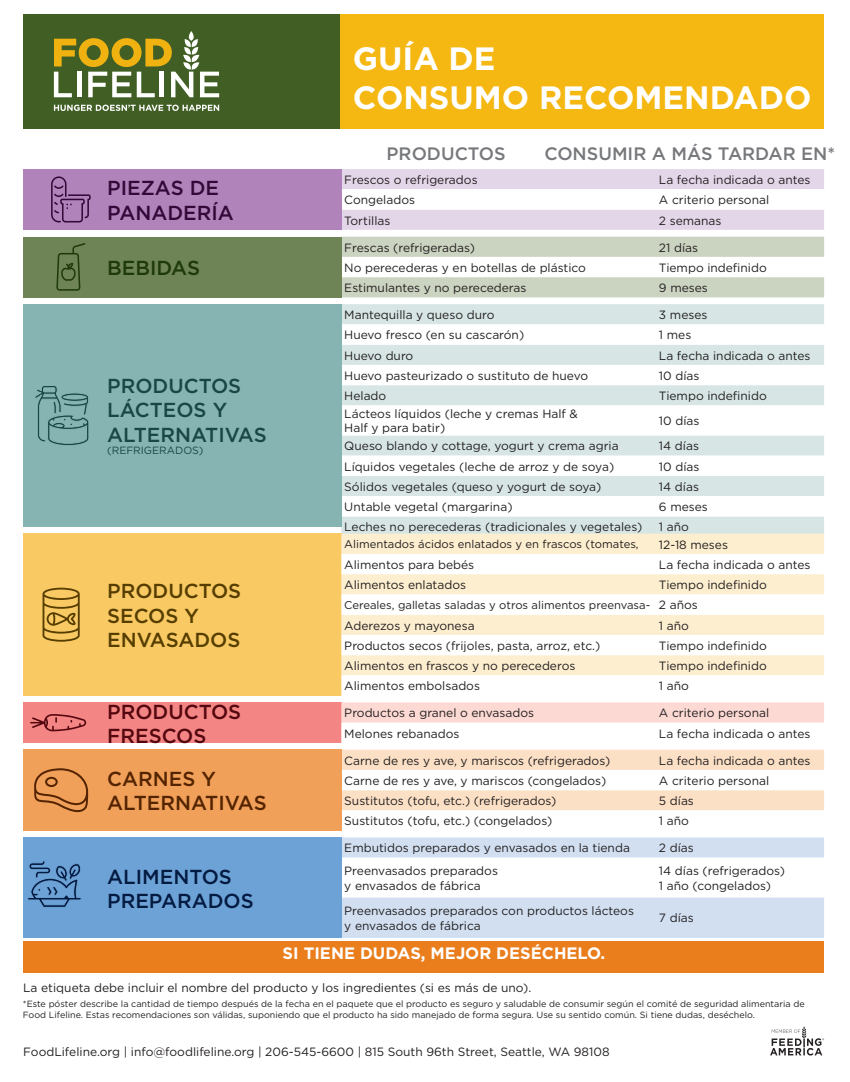
<style>
.page{position:relative;width:850px;height:1082px;background:#fff}
.page>*{position:absolute;margin:0;border:0;box-sizing:border-box;transform-origin:0 0}
.t1{font:700 32.25px "Gotham";color:#fff}
.t2{font:500 20.25px "Gotham";color:#1a4746}
.t3{font:500 20.25px/24.3px "Gotham";color:#563d00}
.t4{font:500 20.25px "Gotham";color:#542400}
.t5{font:500 20.25px "Gotham";color:#041b41}
.t6{font:500 20.25px "Gotham";color:#320937}
.t7{font:500 20.25px "Gotham";color:#54070e}
.t8{font:500 20.25px "Gotham";color:#1f3a0a}
.t9{font:500 18px "Gotham";color:#76787b}
.t10{font:700 16.5px "Gotham";color:#fff}
.t11{font:12px/14.4px "Gotham";color:#231f20}
.t12{font:11.25px "Gotham";color:#231f20}
.t13{font:10.5px "Gotham";color:#1a4746}
.t14{font:9px/10.8px "Gotham";color:#231f20}
.s1{font-style:italic}
</style>
<div class="page">
<div style="left:23px;top:941px;width:801px;height:32px;background:#ea7e1d"></div>
<svg style="left:770px;top:1026px;width:54px;height:29px"></svg>
<div style="left:341px;top:304px;width:483px;height:230px;background:#d7e6e5"></div>
<svg style="left:341px;top:324px;width:483px;height:192px"></svg>
<div style="left:23px;top:304px;width:318px;height:223px;background:#86b4b2"></div>
<svg style="left:35px;top:386px;width:54px;height:60px"></svg>
<svg style="left:341px;top:750px;width:483px;height:81px"></svg>
<div style="left:23px;top:750px;width:318px;height:81px;background:#f1a05a"></div>
<svg style="left:34px;top:768px;width:54px;height:44px"></svg>
<div style="left:341px;top:837px;width:483px;height:101px;background:#d1dff1"></div>
<svg style="left:341px;top:858px;width:483px;height:39px"></svg>
<div style="left:23px;top:837px;width:318px;height:101px;background:#6ca2d6"></div>
<svg style="left:28px;top:861px;width:53px;height:46px"></svg>
<svg style="left:341px;top:169px;width:483px;height:61px"></svg>
<div style="left:23px;top:169px;width:318px;height:61px;background:#b083bb"></div>
<svg style="left:51px;top:176px;width:40px;height:46px"></svg>
<svg style="left:341px;top:237px;width:483px;height:60px"></svg>
<div style="left:23px;top:237px;width:318px;height:60px;background:#6e8356"></div>
<svg style="left:56px;top:243px;width:29px;height:48px"></svg>
<div style="left:23px;top:534px;width:318px;height:162px;background:#f9ca63"></div>
<div style="left:341px;top:534px;width:483px;height:20px;background:#fceecf"></div>
<svg style="left:341px;top:554px;width:483px;height:142px"></svg>
<svg style="left:43px;top:588px;width:37px;height:54px"></svg>
<div style="left:23px;top:702px;width:318px;height:41px;background:#f38584"></div>
<svg style="left:341px;top:702px;width:483px;height:41px"></svg>
<svg style="left:30px;top:714px;width:56px;height:17px"></svg>
<div style="left:23px;top:14px;width:777px;height:115px;background:#415f25"></div>
<svg style="left:54px;top:31px;width:165px;height:66px"></svg>
<svg style="left:54px;top:105px;width:165px;height:6px"></svg>
<div style="left:340px;top:14px;width:484px;height:115px;background:#f5b711"></div>
<p class="t1" style="left:353px;top:38px;width:144px">GUÍA DE</p>
<p class="t1" style="left:353px;top:76px;width:460px">CONSUMO RECOMENDADO</p>
<p class="t6" style="left:107px;top:175px;width:113px">PIEZAS DE</p>
<p class="t6" style="left:107px;top:199px;width:128px">PANADERÍA</p>
<p class="t8" style="left:107px;top:255px;width:94px">BEBIDAS</p>
<p class="t2" style="left:107px;top:373px;width:135px">PRODUCTOS</p>
<p class="t2" style="left:107px;top:397px;width:121px">LÁCTEOS Y</p>
<p class="t2" style="left:107px;top:421px;width:161px">ALTERNATIVAS</p>
<p class="t13" style="left:107px;top:444px;width:98px">(REFRIGERADOS)</p>
<p class="t3" style="left:107px;top:579px;width:135px">PRODUCTOS</p>
<p class="t3" style="left:107px;top:603px;width:135px">SECOS Y<br>ENVASADOS</p>
<p class="t7" style="left:107px;top:698px;width:135px">PRODUCTOS</p>
<p class="t7" style="left:107px;top:722px;width:101px">FRESCOS</p>
<p class="t4" style="left:107px;top:766px;width:110px">CARNES Y</p>
<p class="t4" style="left:107px;top:790px;width:161px">ALTERNATIVAS</p>
<p class="t5" style="left:107px;top:863px;width:126px">ALIMENTOS</p>
<p class="t5" style="left:107px;top:887px;width:148px">PREPARADOS</p>
<p class="t9" style="left:387px;top:142px;width:121px">PRODUCTOS</p>
<p class="t9" style="left:544px;top:142px;width:292px">CONSUMIR A MÁS TARDAR EN*</p>
<p class="t11" style="left:344px;top:172px;width:135px">Frescos o refrigerados</p>
<p class="t11" style="left:659px;top:172px;width:153px">La fecha indicada o antes</p>
<p class="t11" style="left:344px;top:193px;width:72px">Congelados</p>
<p class="t11" style="left:659px;top:193px;width:112px">A criterio personal</p>
<p class="t11" style="left:344px;top:213px;width:48px">Tortillas</p>
<p class="t11" style="left:659px;top:213px;width:64px">2 semanas</p>
<p class="t11" style="left:344px;top:240px;width:132px">Frescas (refrigeradas)</p>
<p class="t11" style="left:659px;top:240px;width:41px">21 días</p>
<p class="t11" style="left:344px;top:260px;width:243px">No perecederas y en botellas de plástico</p>
<p class="t11" style="left:659px;top:260px;width:109px">Tiempo indefinido</p>
<p class="t11" style="left:344px;top:280px;width:184px">Estimulantes y no perecederas</p>
<p class="t11" style="left:659px;top:280px;width:50px">9 meses</p>
<p class="t11" style="left:344px;top:307px;width:152px">Mantequilla y queso duro</p>
<p class="t11" style="left:659px;top:307px;width:50px">3 meses</p>
<p class="t11" style="left:344px;top:328px;width:181px">Huevo fresco (en su cascarón)</p>
<p class="t11" style="left:659px;top:328px;width:34px">1 mes</p>
<p class="t11" style="left:344px;top:348px;width:71px">Huevo duro</p>
<p class="t11" style="left:659px;top:348px;width:153px">La fecha indicada o antes</p>
<p class="t11" style="left:344px;top:368px;width:245px">Huevo pasteurizado o sustituto de huevo</p>
<p class="t11" style="left:659px;top:368px;width:42px">10 días</p>
<p class="t11" style="left:344px;top:388px;width:44px">Helado</p>
<p class="t11" style="left:659px;top:388px;width:109px">Tiempo indefinido</p>
<p class="t11" style="left:344px;top:406px;width:235px">Lácteos líquidos (leche y cremas Half &amp;</p>
<p class="t11" style="left:344px;top:421px;width:102px">Half y para batir)</p>
<p class="t11" style="left:659px;top:413px;width:42px">10 días</p>
<p class="t11" style="left:344px;top:439px;width:276px">Queso blando y cottage, yogurt y crema agria</p>
<p class="t11" style="left:659px;top:439px;width:41px">14 días</p>
<p class="t11" style="left:344px;top:459px;width:271px">Líquidos vegetales (leche de arroz y de soya)</p>
<p class="t11" style="left:659px;top:459px;width:42px">10 días</p>
<p class="t11" style="left:344px;top:479px;width:258px">Sólidos vegetales (queso y yogurt de soya)</p>
<p class="t11" style="left:659px;top:479px;width:41px">14 días</p>
<p class="t11" style="left:344px;top:499px;width:170px">Untable vegetal (margarina)</p>
<p class="t11" style="left:659px;top:499px;width:50px">6 meses</p>
<p class="t11" style="left:344px;top:520px;width:299px">Leches no perecederas (tradicionales y vegetales)</p>
<p class="t11" style="left:659px;top:520px;width:31px">1 año</p>
<p class="t12" style="left:344px;top:537px;width:296px">Alimentados ácidos enlatados y en frascos (tomates,</p>
<p class="t11" style="left:659px;top:537px;width:71px">12-18 meses</p>
<p class="t11" style="left:344px;top:557px;width:131px">Alimentos para bebés</p>
<p class="t11" style="left:659px;top:557px;width:153px">La fecha indicada o antes</p>
<p class="t11" style="left:344px;top:577px;width:123px">Alimentos enlatados</p>
<p class="t11" style="left:659px;top:577px;width:109px">Tiempo indefinido</p>
<p class="t12" style="left:344px;top:598px;width:307px">Cereales, galletas saladas y otros alimentos preenvasa-</p>
<p class="t11" style="left:659px;top:598px;width:40px">2 años</p>
<p class="t11" style="left:344px;top:618px;width:132px">Aderezos y mayonesa</p>
<p class="t11" style="left:659px;top:618px;width:31px">1 año</p>
<p class="t11" style="left:344px;top:638px;width:257px">Productos secos (frijoles, pasta, arroz, etc.)</p>
<p class="t11" style="left:659px;top:638px;width:109px">Tiempo indefinido</p>
<p class="t11" style="left:344px;top:658px;width:233px">Alimentos en frascos y no perecederos</p>
<p class="t11" style="left:659px;top:658px;width:109px">Tiempo indefinido</p>
<p class="t11" style="left:344px;top:679px;width:137px">Alimentos embolsados</p>
<p class="t11" style="left:659px;top:679px;width:31px">1 año</p>
<p class="t11" style="left:344px;top:706px;width:191px">Productos a granel o envasados</p>
<p class="t11" style="left:659px;top:706px;width:112px">A criterio personal</p>
<p class="t11" style="left:344px;top:726px;width:117px">Melones rebanados</p>
<p class="t11" style="left:659px;top:726px;width:153px">La fecha indicada o antes</p>
<p class="t11" style="left:344px;top:753px;width:267px">Carne de res y ave, y mariscos (refrigerados)</p>
<p class="t11" style="left:659px;top:753px;width:153px">La fecha indicada o antes</p>
<p class="t11" style="left:344px;top:773px;width:263px">Carne de res y ave, y mariscos (congelados)</p>
<p class="t11" style="left:659px;top:773px;width:112px">A criterio personal</p>
<p class="t11" style="left:344px;top:793px;width:214px">Sustitutos (tofu, etc.) (refrigerados)</p>
<p class="t11" style="left:659px;top:793px;width:36px">5 días</p>
<p class="t11" style="left:344px;top:814px;width:210px">Sustitutos (tofu, etc.) (congelados)</p>
<p class="t11" style="left:659px;top:814px;width:31px">1 año</p>
<p class="t11" style="left:344px;top:841px;width:287px">Embutidos preparados y envasados en la tienda</p>
<p class="t11" style="left:659px;top:841px;width:36px">2 días</p>
<p class="t11" style="left:344px;top:863px;width:155px">Preenvasados preparados y envasados de fábrica</p>
<p class="t11" style="left:659px;top:863px;width:128px">14 días (refrigerados)</p>
<p class="t11" style="left:659px;top:878px;width:114px">1 año (congelados)</p>
<p class="t11" style="left:344px;top:903px;width:291px">Preenvasados preparados con productos lácteos y envasados de fábrica</p>
<p class="t11" style="left:659px;top:911px;width:36px">7 días</p>
<p class="t10" style="left:283px;top:943px;width:324px">SI TIENE DUDAS, MEJOR DESÉCHELO.</p>
<p class="t11" style="left:23px;top:980px;width:510px">La etiqueta debe incluir el nombre del producto y los ingredientes (si es más de uno).</p>
<p class="t14" style="left:23px;top:998px;width:783px">*Este póster describe la cantidad de tiempo después de la fecha en el paquete que el producto es seguro y saludable de consumir según el comité de seguridad alimentaria de<br>Food Lifeline. Estas recomendaciones son válidas, suponiendo que el producto ha sido manejado de forma segura. Use su sentido común. Si tiene dudas, deséchelo<span class="s1">.</span></p>
<p class="t11" style="left:23px;top:1044px;width:588px">FoodLifeline.org | info@foodlifeline.org | 206-545-6600 | 815 South 96th Street, Seattle, WA 98108</p>
</div>
